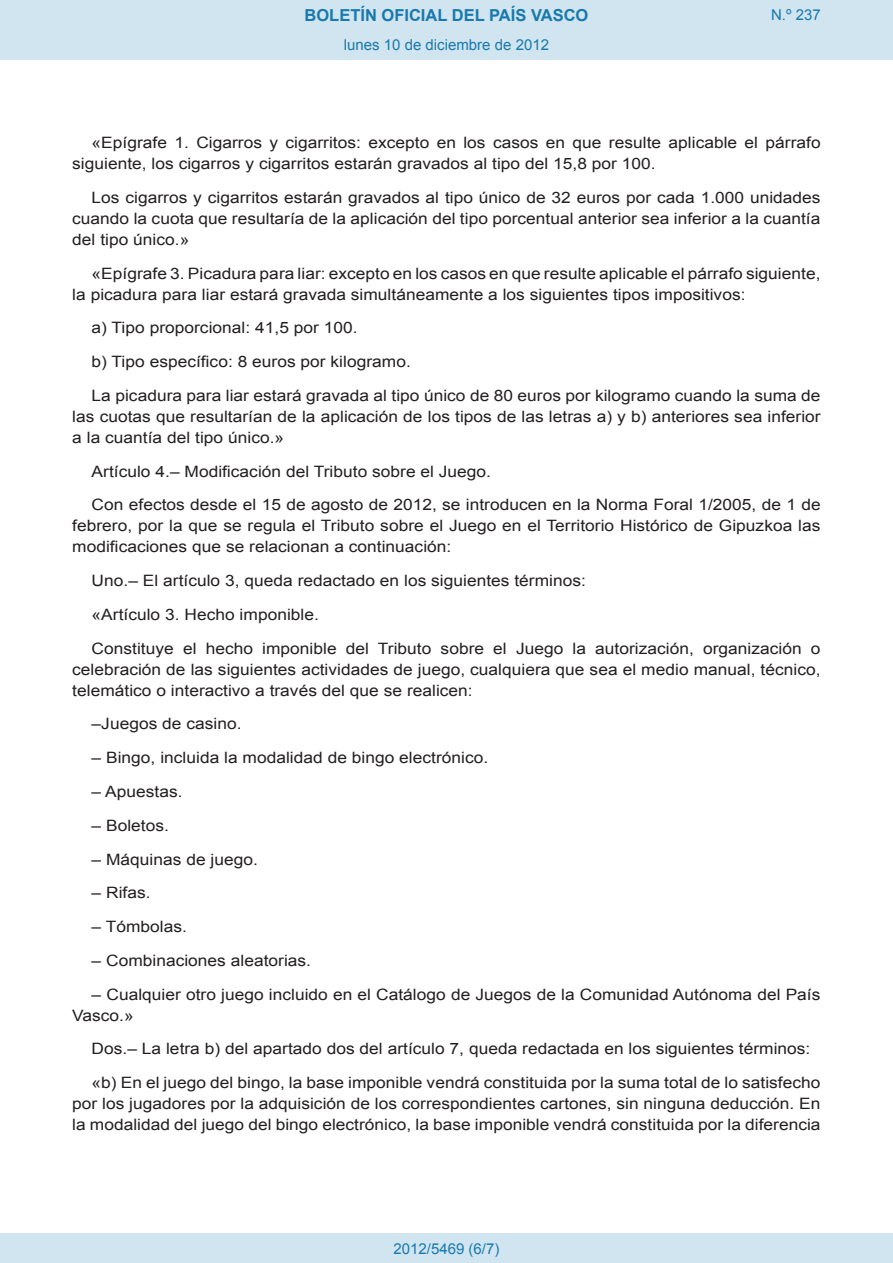
<style>
.page{position:relative;width:893px;height:1263px;background:#fff}
.page>*{position:absolute;margin:0;border:0;box-sizing:border-box;transform-origin:0 0}
.t1{font:700 16.5px "Arial";color:#1879ad}
.BOPVDetalle{font:15.6px/21px "Arial";color:#231f20;text-align:justify;scale:1.11 1}
.Paginacion_Centro{font:15px "Arial";color:#1879ad}
</style>
<div class="page">
<div style="left:0;top:0;width:893px;height:60px;background:#d0e5f0"></div>
<div style="left:0;top:1233px;width:893px;height:30px;background:#d0e5f0"></div>
<p class="t1" style="left:305px;top:4px;width:285px">BOLETÍN OFICIAL DEL PAÍS VASCO</p>
<p class="Paginacion_Centro" style="left:344px;top:35px;width:207px">lunes 10 de diciembre de 2012</p>
<p class="Paginacion_Centro" style="left:771px;top:5px;width:51px">N.º 237</p>
<p class="BOPVDetalle" style="left:72px;top:132px;width:676px;text-indent:19px">«Epígrafe 1. Cigarros y cigarritos: excepto en los casos en que resulte aplicable el párrafo siguiente, los cigarros y cigarritos estarán gravados al tipo del 15,8 por 100.</p>
<p class="BOPVDetalle" style="left:72px;top:187px;width:676px;text-indent:19px">Los cigarros y cigarritos estarán gravados al tipo único de 32 euros por cada 1.000 unidades cuando la cuota que resultaría de la aplicación del tipo porcentual anterior sea inferior a la cuantía del tipo único.»</p>
<p class="BOPVDetalle" style="left:72px;top:263px;width:676px;text-indent:19px">«Epígrafe 3. Picadura para liar: excepto en los casos en que resulte aplicable el párrafo siguiente, la picadura para liar estará gravada simultáneamente a los siguientes tipos impositivos:</p>
<p class="BOPVDetalle" style="left:92px;top:318px;width:241px">a) Tipo proporcional: 41,5 por 100.</p>
<p class="BOPVDetalle" style="left:92px;top:351px;width:289px">b) Tipo específico: 8 euros por kilogramo.</p>
<p class="BOPVDetalle" style="left:72px;top:385px;width:676px;text-indent:19px">La picadura para liar estará gravada al tipo único de 80 euros por kilogramo cuando la suma de las cuotas que resultarían de la aplicación de los tipos de las letras a) y b) anteriores sea inferior a la cuantía del tipo único.»</p>
<p class="BOPVDetalle" style="left:92px;top:461px;width:361px">Artículo 4.– Modificación del Tributo sobre el Juego.</p>
<p class="BOPVDetalle" style="left:72px;top:495px;width:676px;text-indent:19px">Con efectos desde el 15 de agosto de 2012, se introducen en la Norma Foral 1/2005, de 1 de febrero, por la que se regula el Tributo sobre el Juego en el Territorio Histórico de Gipuzkoa las modificaciones que se relacionan a continuación:</p>
<p class="BOPVDetalle" style="left:92px;top:570px;width:447px">Uno.– El artículo 3, queda redactado en los siguientes términos:</p>
<p class="BOPVDetalle" style="left:92px;top:604px;width:206px">«Artículo 3. Hecho imponible.</p>
<p class="BOPVDetalle" style="left:72px;top:638px;width:676px;text-indent:19px">Constituye el hecho imponible del Tributo sobre el Juego la autorización, organización o celebración de las siguientes actividades de juego, cualquiera que sea el medio manual, técnico, telemático o interactivo a través del que se realicen:</p>
<p class="BOPVDetalle" style="left:92px;top:714px;width:137px">–Juegos de casino.</p>
<p class="BOPVDetalle" style="left:92px;top:747px;width:359px">– Bingo, incluida la modalidad de bingo electrónico.</p>
<p class="BOPVDetalle" style="left:92px;top:781px;width:83px">– Apuestas.</p>
<p class="BOPVDetalle" style="left:92px;top:815px;width:71px">– Boletos.</p>
<p class="BOPVDetalle" style="left:92px;top:849px;width:151px">– Máquinas de juego.</p>
<p class="BOPVDetalle" style="left:92px;top:882px;width:55px">– Rifas.</p>
<p class="BOPVDetalle" style="left:92px;top:916px;width:87px">– Tómbolas.</p>
<p class="BOPVDetalle" style="left:92px;top:950px;width:199px">– Combinaciones aleatorias.</p>
<p class="BOPVDetalle" style="left:72px;top:984px;width:676px;text-indent:19px">– Cualquier otro juego incluido en el Catálogo de Juegos de la Comunidad Autónoma del País<br>Vasco.»</p>
<p class="BOPVDetalle" style="left:92px;top:1038px;width:649px">Dos.– La letra b) del apartado dos del artículo 7, queda redactada en los siguientes términos:</p>
<p class="BOPVDetalle" style="left:72px;top:1072px;width:676px;text-indent:19px">«b) En el juego del bingo, la base imponible vendrá constituida por la suma total de lo satisfecho por los jugadores por la adquisición de los correspondientes cartones, sin ninguna deducción. En la modalidad del juego del bingo electrónico, la base imponible vendrá constituida por la diferencia</p>
<p class="Paginacion_Centro" style="left:393px;top:1238px;width:107px">2012/5469 (6/7)</p>
</div>
